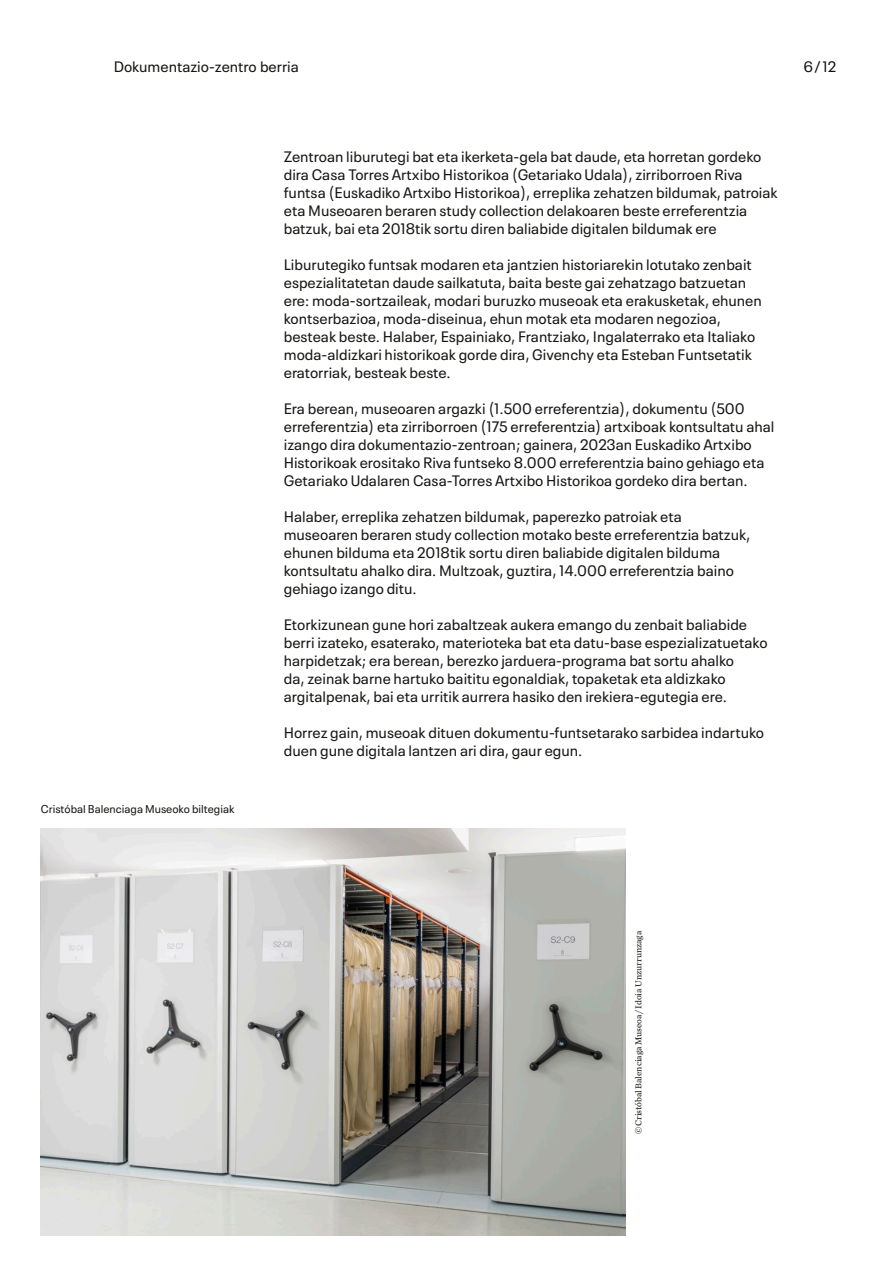
<style>
.page{position:relative;width:893px;height:1276px;background:#fff}
.page>*{position:absolute;margin:0;border:0;box-sizing:border-box;transform-origin:0 0}
.BODY_02{font:15px/18px "Neue Plak Text";color:#171715}
.BODY_2B{font:11.25px "Neue Plak Text";color:#171715}
.t1{font:9px "Chronicle Text G2";color:#171715}
.s1{color:#fff}
</style>
<div class="page">
<img style="left:40px;top:828px;width:585px;height:407px">
<p class="BODY_02" style="left:114px;top:56px;width:187px">Dokumentazio-zentro berria</p>
<p class="BODY_02" style="left:803px;top:56px;width:34px">6 /12</p>
<p class="BODY_2B" style="left:41px;top:800px;width:195px">Cristóbal Balencia<span class="s1">g</span>a Museoko bilte<span class="s1">g</span>iak</p>
<p class="BODY_02" style="left:284px;top:146px;width:495px">Zentroan liburute<span class="s1">g</span>i bat eta ikerketa-<span class="s1">g</span>ela bat daude, eta horretan <span class="s1">g</span>ordeko dira Casa Torres Artxibo Historikoa (Getariako Udala), zirriborroen Riva funtsa (Euskadiko Artxibo Historikoa), erre<span class="s1">p</span>lika zehatzen bildumak, <span class="s1">p</span>atroiak eta Museoaren beraren stud<span class="s1">y</span> collection delakoaren beste erreferentzia batzuk, bai eta 2018tik sortu diren baliabide di<span class="s1">g</span>italen bildumak ere</p>
<p class="BODY_02" style="left:284px;top:254px;width:480px">Liburute<span class="s1">g</span>iko funtsak modaren eta <span class="s1">j</span>antzien historiarekin lotutako zenbait es<span class="s1">p</span>ezialitatetan daude sailkatuta, baita beste <span class="s1">g</span>ai zehatza<span class="s1">g</span>o batzuetan ere: moda-sortzaileak, modari buruzko museoak eta erakusketak, ehunen kontserbazioa, moda-diseinua, ehun motak eta modaren ne<span class="s1">g</span>ozioa, besteak beste. Halaber, Es<span class="s1">p</span>ainiako, Frantziako, In<span class="s1">g</span>alaterrako eta Italiako moda-aldizkari historikoak <span class="s1">g</span>orde dira, Givench<span class="s1">y</span> eta Esteban Funtsetatik eratorriak, besteak beste.</p>
<p class="BODY_02" style="left:284px;top:398px;width:492px">Era berean, museoaren ar<span class="s1">g</span>azki (1.500 erreferentzia), dokumentu (500 erreferentzia) eta zirriborroen (175 erreferentzia) artxiboak kontsultatu ahal izan<span class="s1">g</span>o dira dokumentazio-zentroan; <span class="s1">g</span>ainera, 2023an Euskadiko Artxibo Historikoak erositako Riva funtseko 8.000 erreferentzia baino <span class="s1">g</span>ehia<span class="s1">g</span>o eta Getariako Udalaren Casa-Torres Artxibo Historikoa <span class="s1">g</span>ordeko dira bertan.</p>
<p class="BODY_02" style="left:284px;top:506px;width:468px">Halaber, erre<span class="s1">p</span>lika zehatzen bildumak, <span class="s1">p</span>a<span class="s1">p</span>erezko <span class="s1">p</span>atroiak eta museoaren beraren stud<span class="s1">y</span> collection motako beste erreferentzia batzuk, ehunen bilduma eta 2018tik sortu diren baliabide di<span class="s1">g</span>italen bilduma kontsultatu ahalko dira. Multzoak, <span class="s1">g</span>uztira, 14.000 erreferentzia baino <span class="s1">g</span>ehia<span class="s1">g</span>o izan<span class="s1">g</span>o ditu.</p>
<p class="BODY_02" style="left:284px;top:614px;width:485px">Etorkizunean <span class="s1">g</span>une hori zabaltzeak aukera eman<span class="s1">g</span>o du zenbait baliabide berri izateko, esaterako, materioteka bat eta datu-base es<span class="s1">p</span>ezializatuetako har<span class="s1">p</span>idetzak; era berean, berezko <span class="s1">j</span>arduera-<span class="s1">p</span>ro<span class="s1">g</span>rama bat sortu ahalko<br>da, zeinak barne hartuko baititu e<span class="s1">g</span>onaldiak, to<span class="s1">p</span>aketak eta aldizkako ar<span class="s1">g</span>ital<span class="s1">p</span>enak, bai eta urritik aurrera hasiko den irekiera-e<span class="s1">g</span>ute<span class="s1">g</span>ia ere.</p>
<p class="BODY_02" style="left:284px;top:722px;width:482px">Horrez <span class="s1">g</span>ain, museoak dituen dokumentu-funtsetarako sarbidea indartuko duen <span class="s1">g</span>une di<span class="s1">g</span>itala lantzen ari dira, <span class="s1">g</span>aur e<span class="s1">g</span>un.</p>
<p class="t1" style="left:632px;top:1134px;width:205px;rotate:-90deg">© Cristóbal Balenciaga Museoa/Idoia Unzurrunzaga</p>
</div>
